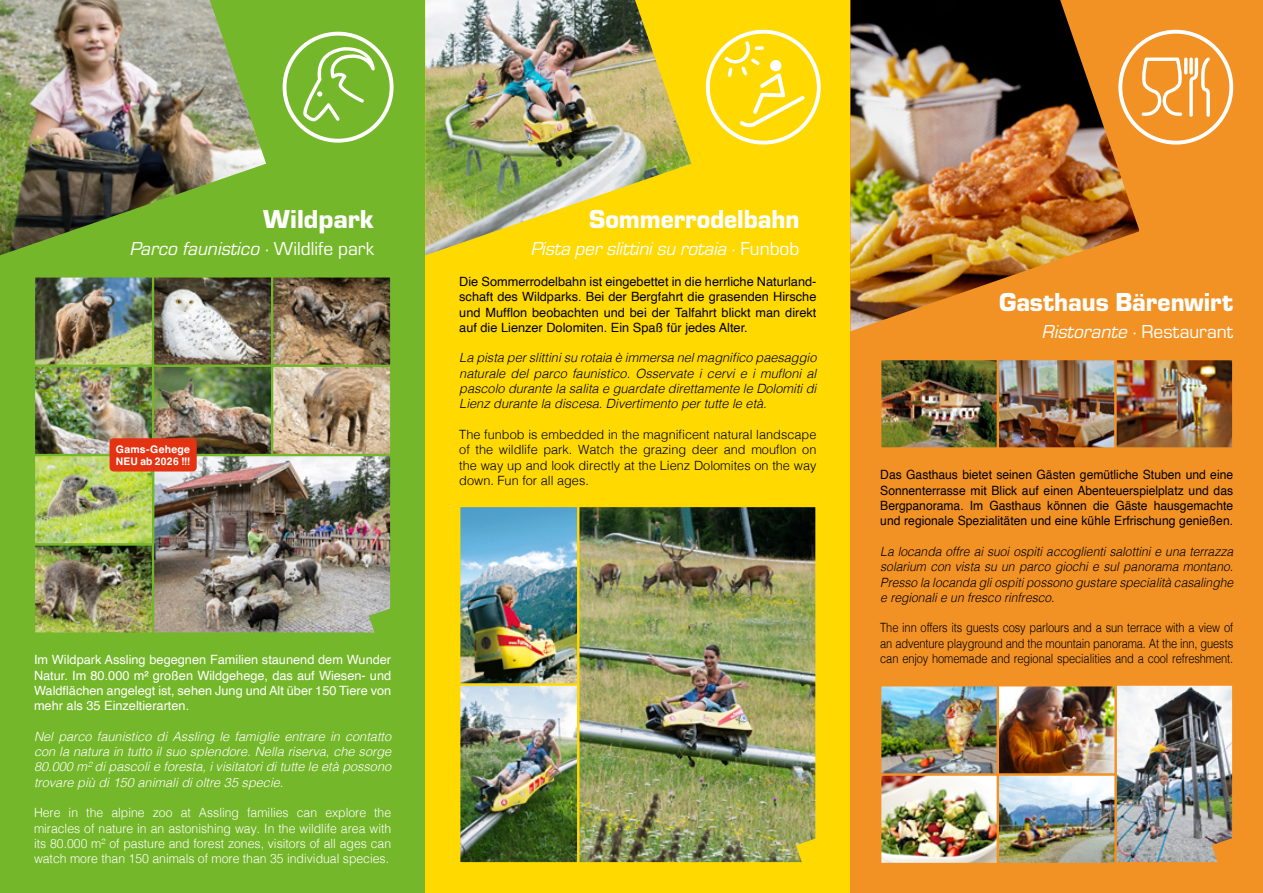
<style>
.page{position:relative;width:1263px;height:893px;background:#fff}
.page>*{position:absolute;margin:0;border:0;box-sizing:border-box;transform-origin:0 0}
.t1{font:900 27px "Eurostile";color:#fff;scale:.95 1}
.t2{font:900 27px "Eurostile";color:#fff}
.t3{font:italic 19.5px "Eurostile";letter-spacing:-.005em;color:#fff}
.t4{font:12.75px/15.3px "Helvetica";color:#000;text-align:justify;scale:.95 1}
.t5{font:300 12.75px/15.3px "Helvetica";color:#fff;text-align:justify;scale:.96 1}
.t6{font:italic 300 12.75px/15.3px "Helvetica";color:#000;text-align:justify}
.t7{font:12.75px/15.3px "Helvetica";color:#000;text-align:justify}
.t8{font:italic 300 12.75px/15.3px "Helvetica";color:#fff;text-align:justify}
.t9{font:italic 300 12.75px/15.3px "Helvetica";color:#000;text-align:justify;scale:.95 1}
.t10{font:12.75px/15.3px "Helvetica";color:#fff;text-align:justify}
.t11{font:300 12.75px/15.3px "Helvetica";letter-spacing:-.005em;color:#000;text-align:justify;scale:.87 1}
.t12{font:300 12.75px/15.3px "Helvetica";letter-spacing:-.005em;color:#000;text-align:justify}
.t13{font:700 10.5px/12.6px "Helvetica";letter-spacing:.025em;color:#fff}
.s1{font-style:normal}
</style>
<div class="page">
<div style="left:0;top:0;width:425px;height:893px;background:#75b72a"></div>
<img style="left:0;top:0;width:266px;height:255px">
<svg style="left:285px;top:34px;width:107px;height:107px"></svg>
<div style="left:283px;top:32px;width:110px;height:111px;border:4px solid #fff;border-radius:50%"></div>
<svg style="left:302px;top:44px;width:73px;height:77px"></svg>
<div style="left:425px;top:0;width:425px;height:893px;background:#ffd900"></div>
<div style="left:850px;top:0;width:413px;height:893px;background:#f39224"></div>
<svg style="left:706px;top:30px;width:115px;height:115px"></svg>
<svg style="left:1139px;top:30px;width:94px;height:115px"></svg>
<img style="left:36px;top:278px;width:353px;height:354px">
<div style="left:33px;top:543px;width:121px;height:92px;border:2px solid #75b72a"></div>
<div style="left:152px;top:454px;width:240px;height:181px;border:2px solid #75b72a"></div>
<img style="left:461px;top:508px;width:354px;height:353px">
<div style="left:458px;top:505px;width:121px;height:181px;border:2px solid #ffd900"></div>
<div style="left:458px;top:683px;width:121px;height:181px;border:2px solid #ffd900"></div>
<div style="left:33px;top:454px;width:121px;height:91px;border:2px solid #75b72a"></div>
<div style="left:577px;top:505px;width:241px;height:359px;border:2px solid #ffd900"></div>
<div style="left:33px;top:365px;width:121px;height:91px;border:2px solid #75b72a"></div>
<img style="left:882px;top:686px;width:349px;height:176px">
<div style="left:879px;top:684px;width:120px;height:92px;border:2px solid #f39224"></div>
<div style="left:879px;top:773px;width:120px;height:92px;border:2px solid #f39224"></div>
<div style="left:1114px;top:683px;width:120px;height:181px;border:2px solid #f39224"></div>
<div style="left:152px;top:365px;width:121px;height:91px;border:2px solid #75b72a"></div>
<div style="left:997px;top:684px;width:120px;height:92px;border:2px solid #f39224"></div>
<div style="left:271px;top:365px;width:121px;height:91px;border:2px solid #75b72a"></div>
<div style="left:33px;top:275px;width:121px;height:92px;border:2px solid #75b72a"></div>
<img style="left:882px;top:361px;width:349px;height:86px">
<div style="left:879px;top:358px;width:120px;height:92px;border:2px solid #f39224"></div>
<div style="left:152px;top:275px;width:121px;height:92px;border:2px solid #75b72a"></div>
<div style="left:997px;top:773px;width:120px;height:92px;border:2px solid #f39224"></div>
<div style="left:997px;top:358px;width:120px;height:92px;border:2px solid #f39224"></div>
<div style="left:271px;top:275px;width:121px;height:92px;border:2px solid #75b72a"></div>
<div style="left:1114px;top:358px;width:120px;height:92px;border:2px solid #f39224"></div>
<img style="left:425px;top:0;width:266px;height:255px">
<img style="left:850px;top:0;width:289px;height:331px">
<svg style="left:369px;top:605px;width:23px;height:30px"></svg>
<svg style="left:1211px;top:834px;width:23px;height:30px"></svg>
<svg style="left:796px;top:834px;width:22px;height:30px"></svg>
<div style="left:110px;top:438px;width:87px;height:33px;background:#e43312;border-radius:4px"></div>
<h1 class="t2" style="left:263px;top:200px;width:112px">Wildpark</h1>
<h2 class="t3" style="left:130px;top:236px;width:245px">Parco faunistico <span class="s1">· Wildlife park</span></h2>
<p class="t13" style="left:116px;top:444px;width:76px">Gams-Gehege<br>NEU ab 2026 !!!</p>
<p class="t10" style="left:34px;top:653px;width:359px">Im Wildpark Assling begegnen Familien staunend dem Wunder Natur. Im 80.000 m² großen Wildgehege, das auf Wiesen- und Waldflächen angelegt ist, sehen Jung und Alt über 150 Tiere von mehr als 35 Einzeltierarten.</p>
<p class="t8" style="left:34px;top:728px;width:359px">Nel parco faunistico di Assling le famiglie entrare in contatto con la natura in tutto il suo splendore. Nella riserva, che sorge 80.000 m² di pascoli e foresta, i visitatori di tutte le età possono trovare più di 150 animali di oltre 35 specie.</p>
<p class="t5" style="left:34px;top:804px;width:374px">Here in the alpine zoo at Assling families can explore the miracles of nature in an astonishing way. In the wildlife area with its 80.000 m² of pasture and forest zones, visitors of all ages can watch more than 150 animals of more than 35 individual species.</p>
<h1 class="t1" style="left:589px;top:200px;width:223px">Sommerrodelbahn</h1>
<h2 class="t3" style="left:531px;top:236px;width:269px">Pista per slittini su rotaia · <span class="s1">Funbob</span></h2>
<p class="t7" style="left:459px;top:274px;width:359px">Die Sommerrodelbahn ist eingebettet in die herrliche Naturland&shy;schaft des Wildparks. Bei der Bergfahrt die grasenden Hirsche und Mufflon beobachten und bei der Talfahrt blickt man direkt auf die Lienzer Dolomiten. Ein Spaß für jedes Alter.</p>
<p class="t6" style="left:459px;top:350px;width:359px">La pista per slittini su rotaia è immersa nel magnifico paesaggio naturale del parco faunistico. Osservate i cervi e i mufloni al pascolo durante la salita e guardate direttamente le Dolomiti di Lienz durante la discesa. Divertimento per tutte le età.</p>
<p class="t12" style="left:459px;top:426px;width:359px">The funbob is embedded in the magnificent natural landscape of the wildlife park. Watch the grazing deer and mouflon on the way up and look directly at the Lienz Dolomites on the way down. Fun for all ages.</p>
<h1 class="t1" style="left:999px;top:282px;width:248px">Gasthaus Bärenwirt</h1>
<h2 class="t3" style="left:1042px;top:318px;width:192px">Ristorante · <span class="s1">Restaurant</span></h2>
<p class="t4" style="left:880px;top:468px;width:373px">Das Gasthaus bietet seinen Gästen gemütliche Stuben und eine Sonnenterrasse mit Blick auf einen Abenteuerspielplatz und das Bergpanorama. Im Gasthaus können die Gäste hausgemachte und regionale Spezialitäten und eine kühle Erfrischung genießen.</p>
<p class="t9" style="left:880px;top:543px;width:373px">La locanda offre ai suoi ospiti accoglienti salottini e una terrazza solarium con vista su un parco giochi e sul panorama montano.<br>Presso la locanda gli ospiti possono gustare specialità casalinghe e regionali e un fresco rinfresco.</p>
<p class="t11" style="left:880px;top:619px;width:407px">The inn offers its guests cosy parlours and a sun terrace with a view of an adventure playground and the mountain panorama. At the inn, guests can enjoy homemade and regional specialities and a cool refreshment.</p>
</div>
